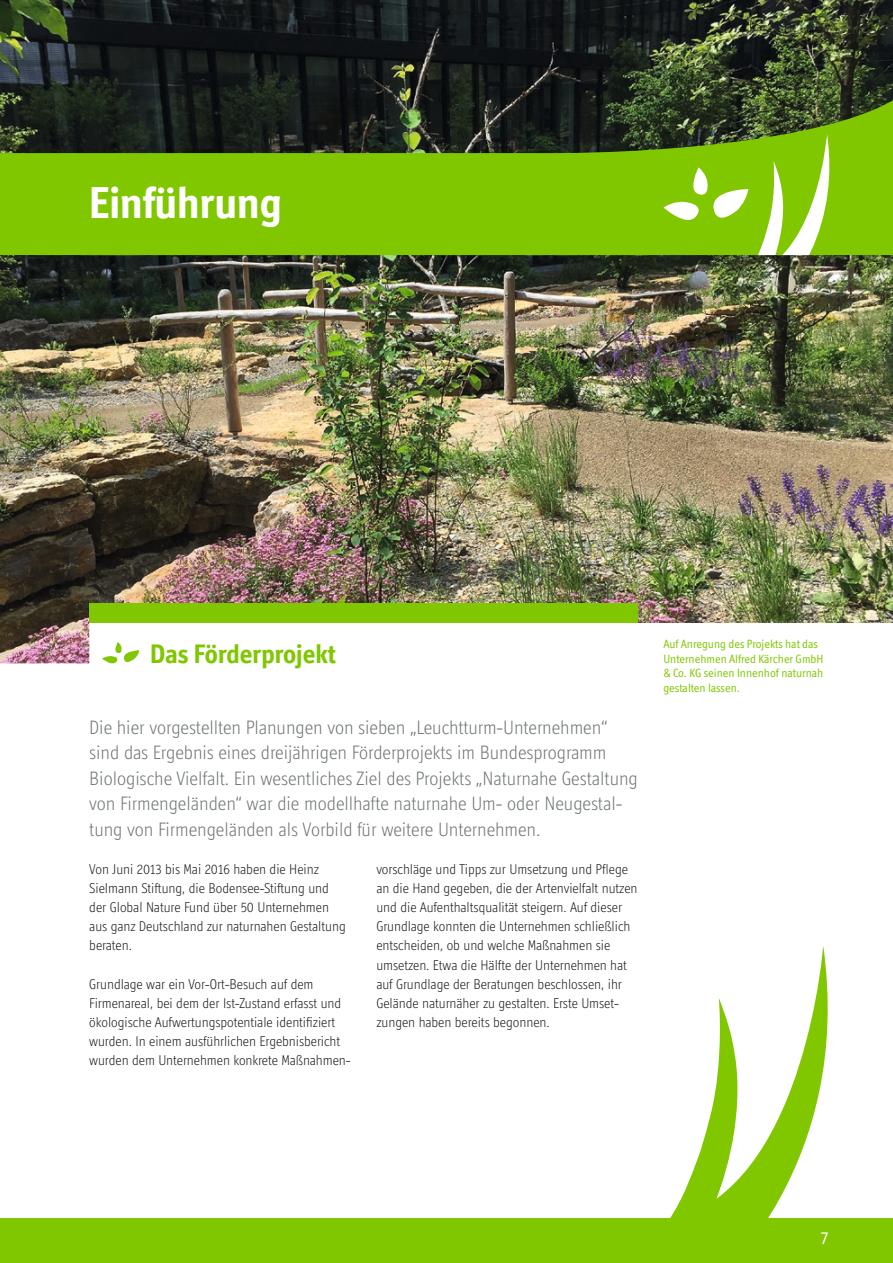
<style>
.page{position:relative;width:893px;height:1263px;background:#fff}
.page>*{position:absolute;margin:0;border:0;box-sizing:border-box;transform-origin:0 0}
._03_Kapitelüberschri{font:700 45px "Officina Display ITC";color:#fff}
._04_Head_18pt{font:700 27px "Officina Display ITC";color:#80c700}
._02_Einlauftext{font:300 19.5px/25.5px "Officina Display ITC";color:#6c7274}
.t1{font:18px "Officina Sans LT";color:#fff}
._01_copy{font:300 14.25px/19.2px "Officina Display ITC";color:#151616}
.t2{font:12px/14.4px "Officina Display ITC";color:#80c700}
</style>
<div class="page">
<div style="left:0;top:1218px;width:893px;height:45px;background:#80c700"></div>
<img style="left:0;top:0;width:893px;height:663px">
<svg style="left:0;top:91px;width:893px;height:164px;background:#5b890c"></svg>
<img style="left:663px;top:134px;width:180px;height:172px">
<svg style="left:741px;top:946px;width:87px;height:272px"></svg>
<svg style="left:670px;top:998px;width:71px;height:220px"></svg>
<svg style="left:102px;top:642px;width:37px;height:22px"></svg>
<div style="left:89px;top:604px;width:549px;height:19px;background:#80c700"></div>
<p class="_03_Kapitelüberschri" style="left:89px;top:177px;width:194px">Einführung</p>
<p class="_04_Head_18pt" style="left:150px;top:639px;width:187px">Das Förderprojekt</p>
<p class="_02_Einlauftext" style="left:89px;top:714px;width:550px">Die hier vorgestellten Planungen von sieben „Leuchtturm-Unternehmen“ sind das Ergebnis eines dreijährigen Förderprojekts im Bundesprogramm Biologische Vielfalt. Ein wesentliches Ziel des Projekts „Naturnahe Gestaltung von Firmengeländen“ war die modellhafte naturnahe Um- oder Neugestal&shy;tung von Firmengeländen als Vorbild für weitere Unternehmen.</p>
<p class="_01_copy" style="left:89px;top:859px;width:258px">Von Juni 2013 bis Mai 2016 haben die Heinz Sielmann Stiftung, die Bodensee-Stiftung und der Global Nature Fund über 50 Unternehmen aus ganz Deutschland zur naturnahen Gestaltung beraten.</p>
<p class="_01_copy" style="left:89px;top:974px;width:263px">Grundlage war ein Vor-Ort-Besuch auf dem Firmenareal, bei dem der Ist-Zustand erfasst und ökologische Aufwertungspotentiale identifiziert wurden. In einem ausführlichen Ergebnisbericht wurden dem Unternehmen konkrete Maßnahmen-</p>
<p class="_01_copy" style="left:376px;top:859px;width:263px">vorschläge und Tipps zur Umsetzung und Pflege an die Hand gegeben, die der Artenvielfalt nutzen und die Aufenthaltsqualität steigern. Auf dieser Grundlage konnten die Unternehmen schließlich entscheiden, ob und welche Maßnahmen sie umsetzen. Etwa die Hälfte der Unternehmen hat auf Grundlage der Beratungen beschlossen, ihr Gelände naturnäher zu gestalten. Erste Umset&shy;zungen haben bereits begonnen.</p>
<p class="t2" style="left:663px;top:637px;width:162px">Auf Anregung des Projekts hat das<br>Unternehmen Alfred Kärcher GmbH &amp; Co. KG seinen Innenhof naturnah gestalten lassen.</p>
<p class="t1" style="left:820px;top:1227px;width:10px">7</p>
</div>
